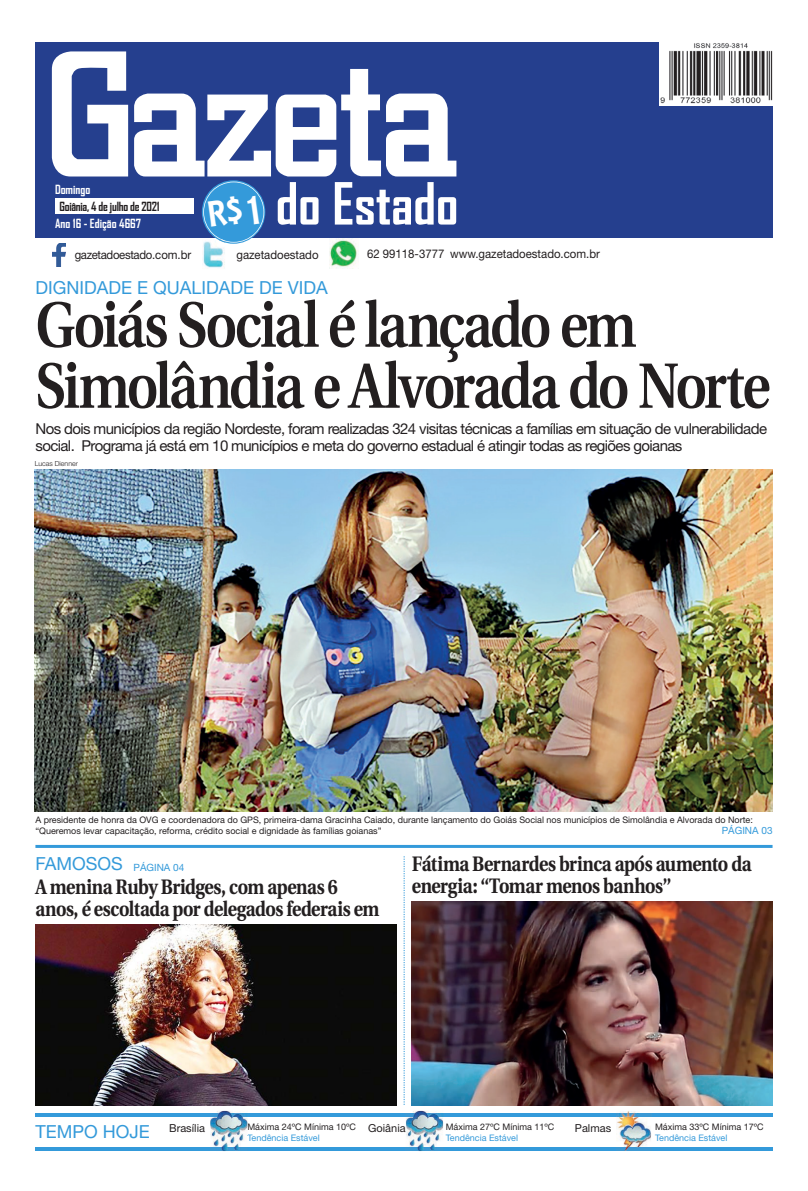
<style>
.page{position:relative;width:808px;height:1191px;background:#fff}
.page>*{position:absolute;margin:0;border:0;box-sizing:border-box;transform-origin:0 0}
.t1{font:600 63.8px/61px "Utopia";letter-spacing:-.045em;color:#231f20;scale:.85 1}
.t2{font:700 55.6px "Agency FB";color:#fff}
.t3{font:700 20.9px/22px "Utopia";letter-spacing:-.025em;color:#231f20;scale:.85 1}
.t4{font:18px "Helvetica Neue";color:#349ada}
.t5{font:15px/17.3px "Helvetica Neue";letter-spacing:-.04em;color:#231f20}
.t6{font:700 12.1px "Agency FB";color:#fff}
.t7{font:700 12.1px "Agency FB";letter-spacing:-.02em;color:#231f20}
.t8{font:12px "Helvetica Neue";color:#231f20;scale:.95 1}
.t9{font:12px "Helvetica Neue";letter-spacing:-.03em;color:#231f20;scale:.95 1}
.t10{font:11px "Helvetica Neue";color:#231f20}
.t11{font:10px "Helvetica Neue";color:#349ada}
.t12{font:9px/11.3px "Helvetica Neue";color:#231f20}
.t13{font:9px "Helvetica Neue";color:#349ada}
.t14{font:300 7px "Helvetica Neue";color:#231f20}
.s1{font-size:18px}
.s2{font-size:11px}
</style>
<div class="page">
<div style="left:35px;top:43px;width:737px;height:195px;background:#253f8e"></div>
<svg style="left:52px;top:51px;width:76px;height:125px"></svg>
<svg style="left:134px;top:69px;width:322px;height:107px"></svg>
<div style="left:55px;top:198px;width:138px;height:16px;background:#fff"></div>
<img style="left:660px;top:43px;width:112px;height:63px">
<img style="left:202px;top:243px;width:23px;height:25px">
<img style="left:329px;top:239px;width:28px;height:30px">
<img style="left:56px;top:243px;width:10px;height:24px">
<img style="left:52px;top:243px;width:13px;height:23px">
<svg style="left:404px;top:856px;width:1px;height:249px"></svg>
<hr style="left:35px;top:845px;width:737px;height:3px;background:#349ada">
<hr style="left:35px;top:1113px;width:738px;height:3px;background:#349ada">
<hr style="left:35px;top:1147px;width:738px;height:3px;background:#349ada">
<img style="left:616px;top:1111px;width:35px;height:40px">
<img style="left:616px;top:1113px;width:35px;height:3px">
<img style="left:616px;top:1147px;width:35px;height:3px">
<img style="left:210px;top:1110px;width:37px;height:41px">
<img style="left:210px;top:1113px;width:37px;height:3px">
<img style="left:210px;top:1147px;width:37px;height:3px">
<img style="left:406px;top:1110px;width:37px;height:41px">
<img style="left:406px;top:1113px;width:37px;height:3px">
<img style="left:406px;top:1147px;width:37px;height:3px">
<img style="left:35px;top:924px;width:361px;height:181px">
<img style="left:412px;top:901px;width:360px;height:204px">
<img style="left:35px;top:469px;width:737px;height:342px">
<svg style="left:203px;top:182px;width:61px;height:61px"></svg>
<h3 class="t6" style="left:55px;top:182px;width:37px">Domingo</h3>
<h3 class="t7" style="left:59px;top:199px;width:102px">Goiânia, 4 de julho de 2021</h3>
<h3 class="t6" style="left:55px;top:216px;width:88px">Ano 16 - Edição 4667</h3>
<h2 class="t2" style="left:276px;top:169px;width:184px">do Estado</h2>
<h3 class="t9" style="left:75px;top:247px;width:124px">gazetadoestado.com.br</h3>
<h3 class="t8" style="left:236px;top:247px;width:88px">gazetadoestado</h3>
<h3 class="t8" style="left:367px;top:247px;width:247px">62 99118-3777 www.gazetadoestado.com.br</h3>
<h3 class="t4" style="left:35px;top:277px;width:294px">DIGNIDADE E QUALIDADE DE VIDA</h3>
<h1 class="t1" style="left:35px;top:295px;width:866px">Goiás Social é lançado em<br>Simolândia e Alvorada do Norte</h1>
<h3 class="t5" style="left:35px;top:420px;width:733px">Nos dois municípios da região Nordeste, foram realizadas 324 visitas técnicas a famílias em situação de vulnerabilidade social. Programa já está em 10 municípios e meta do governo estadual é atingir todas as regiões goianas</h3>
<p class="t14" style="left:35px;top:459px;width:45px">Lucas Dienner</p>
<p class="t12" style="left:35px;top:813px;width:719px">A presidente de honra da OVG e coordenadora do GPS, primeira-dama Gracinha Caiado, durante lançamento do Goiás Social nos municípios de Simolândia e Alvorada do Norte: “Queremos levar capacitação, reforma, crédito social e dignidade às famílias goianas”</p>
<p class="t11" style="left:722px;top:824px;width:52px">PÁGINA 03</p>
<h3 class="t3" style="left:412px;top:853px;width:401px">Fátima Bernardes brinca após aumento da energia: “Tomar menos banhos”</h3>
<p class="t11" style="left:35px;top:861px;width:150px"><span class="s1">FAMOSOS</span> PÁGINA 04</p>
<h3 class="t3" style="left:35px;top:876px;width:406px">A menina Ruby Bridges, com apenas 6 anos, é escoltada por delegados federais em</h3>
<h3 class="t4" style="left:35px;top:1120px;width:171px">TEMPO HOJE <sup>Brasília</sup></h3>
<p class="t12" style="left:247px;top:1121px;width:160px">Máxima 24ºC Mínima 10ºC <span class="s2">Goiânia</span></p>
<p class="t10" style="left:575px;top:1121px;width:38px">Palmas</p>
<p class="t13" style="left:247px;top:1132px;width:74px">Tendência Estável</p>
<p class="t12" style="left:446px;top:1121px;width:110px">Máxima 27ºC Mínima 11ºC</p>
<p class="t13" style="left:446px;top:1132px;width:74px">Tendência Estável</p>
<p class="t12" style="left:655px;top:1121px;width:110px">Máxima 33ºC Mínima 17ºC</p>
<p class="t13" style="left:655px;top:1132px;width:74px">Tendência Estável</p>
</div>
